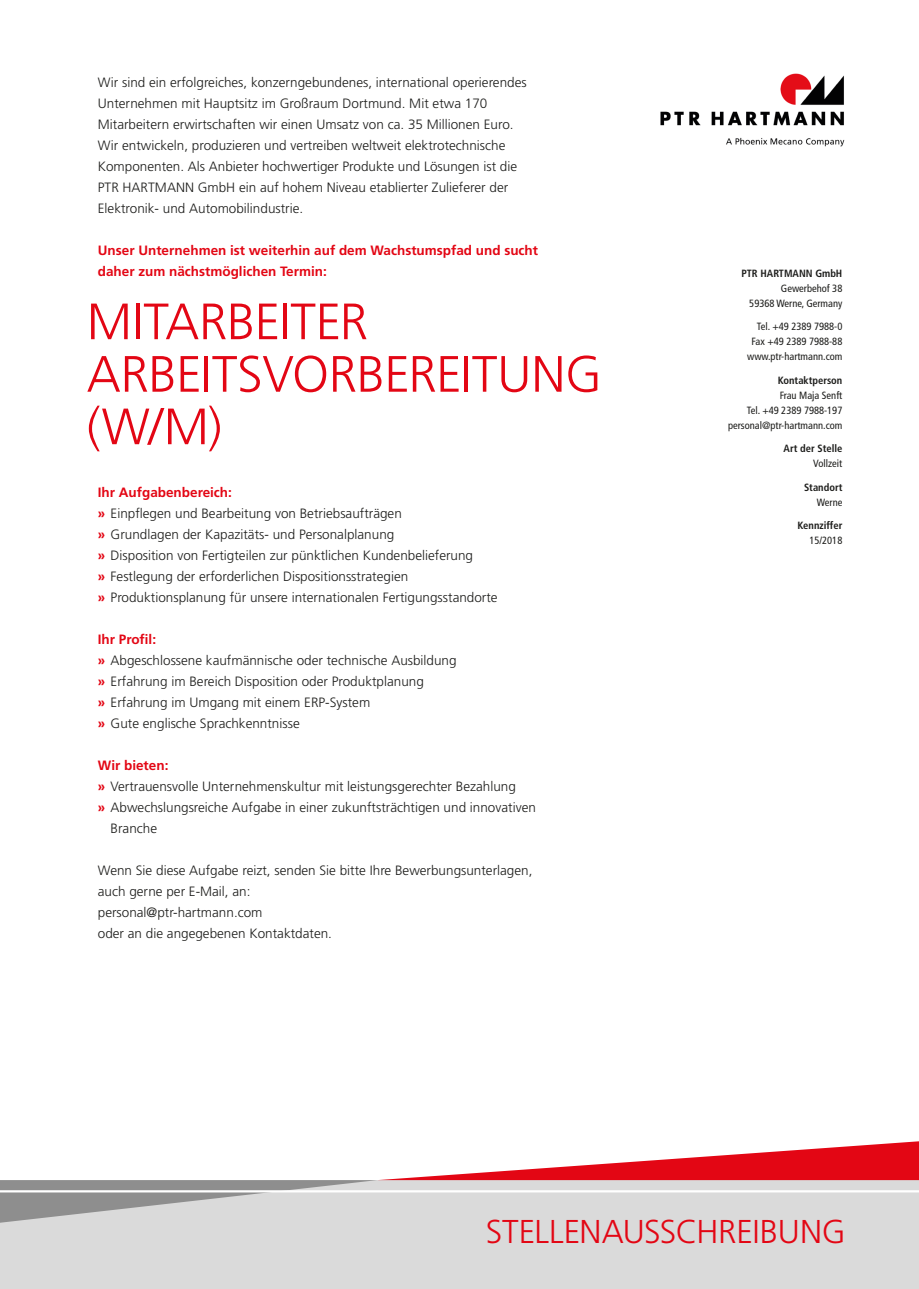
<style>
.page{position:relative;width:919px;height:1289px;background:#fff}
.page>*{position:absolute;margin:0;border:0;box-sizing:border-box;transform-origin:0 0}
.t1{font:300 51px/52.5px "Frutiger LT";letter-spacing:-.01em;color:#e30614}
.t2{font:300 33px "Frutiger LT";letter-spacing:-.005em;color:#e30614}
.t3{font:300 13.5px/21px "Frutiger LT";color:#1d1d1b}
.t4{font:700 13.5px/21px "Frutiger LT";color:#e30614}
.t5{font:condensed 10.5px/15px "Frutiger LT";color:#1d1d1b;text-align:right}
.t6{font:700 condensed 10.5px "Frutiger LT";color:#1d1d1b}
.s1{font-weight:700;color:#e30614}
</style>
<div class="page">
<div style="left:0;top:1179px;width:918px;height:109px;background:#dadada"></div>
<svg style="left:0;top:1141px;width:918px;height:81px"></svg>
<hr style="left:0;top:1190px;width:918px;height:2px;background:#fff">
<img style="left:660px;top:73px;width:184px;height:73px">
<p class="t3" style="left:98px;top:72px;width:430px">Wir sind ein erfolgreiches, konzerngebundenes, international operierendes Unternehmen mit Hauptsitz im Großraum Dortmund. Mit etwa 170<br>Mitarbeitern erwirtschaften wir einen Umsatz von ca. 35 Millionen Euro.<br>Wir entwickeln, produzieren und vertreiben weltweit elektrotechnische Komponenten. Als Anbieter hochwertiger Produkte und Lösungen ist die PTR HARTMANN GmbH ein auf hohem Niveau etablierter Zulieferer der Elektronik- und Automobilindustrie.</p>
<p class="t4" style="left:98px;top:240px;width:442px">Unser Unternehmen ist weiterhin auf dem Wachstumspfad und sucht daher zum nächstmöglichen Termin:</p>
<h1 class="t1" style="left:87px;top:296px;width:516px">MITARBEITER<br>ARBEITSVORBEREITUNG (W/M)</h1>
<p class="t3" style="left:98px;top:482px;width:401px"><span class="s1">Ihr Aufgabenbereich:<br>»</span> Einpflegen und Bearbeitung von Betriebsaufträgen<br><span class="s1">»</span> Grundlagen der Kapazitäts- und Personalplanung<br><span class="s1">»</span> Disposition von Fertigteilen zur pünktlichen Kundenbelieferung<br><span class="s1">»</span> Festlegung der erforderlichen Dispositionsstrategien<br><span class="s1">»</span> Produktionsplanung für unsere internationalen Fertigungsstandorte</p>
<p class="t3" style="left:98px;top:629px;width:360px"><span class="s1">Ihr Profil:<br>»</span> Abgeschlossene kaufmännische oder technische Ausbildung <span class="s1">»</span> Erfahrung im Bereich Disposition oder Produktplanung<br><span class="s1">»</span> Erfahrung im Umgang mit einem ERP-System<br><span class="s1">»</span> Gute englische Sprachkenntnisse</p>
<p class="t4" style="left:98px;top:754px;width:72px">Wir bieten:</p>
<p class="t3" style="left:98px;top:776px;width:419px"><span class="s1">»</span> Vertrauensvolle Unternehmenskultur mit leistungsgerechter Bezahlung</p>
<p class="t3" style="left:98px;top:797px;width:439px"><span class="s1">»</span> Abwechslungsreiche Aufgabe in einer zukunftsträchtigen und innovativen</p>
<p class="t3" style="left:111px;top:818px;width:48px">Branche</p>
<p class="t3" style="left:98px;top:860px;width:436px">Wenn Sie diese Aufgabe reizt, senden Sie bitte Ihre Bewerbungsunterlagen, auch gerne per E-Mail, an:<br>personal@ptr-hartmann.com<br>oder an die angegebenen Kontaktdaten.</p>
<p class="t6" style="left:741px;top:267px;width:102px">PTR HARTMANN GmbH</p>
<p class="t5" style="left:749px;top:281px;width:95px">Gewerbehof 38<br>59368 Werne, Germany</p>
<p class="t5" style="left:747px;top:319px;width:97px">Tel. +49 2389 7988-0<br>Fax +49 2389 7988-88 www.ptr-hartmann.com</p>
<p class="t6" style="left:777px;top:374px;width:66px">Kontaktperson</p>
<p class="t5" style="left:728px;top:388px;width:116px">Frau Maja Senft<br>Tel. +49 2389 7988-197 personal@ptr-hartmann.com</p>
<p class="t6" style="left:783px;top:442px;width:60px">Art der Stelle</p>
<p class="t5" style="left:813px;top:456px;width:31px">Vollzeit</p>
<p class="t6" style="left:804px;top:481px;width:40px">Standort</p>
<p class="t5" style="left:816px;top:495px;width:27px">Werne</p>
<p class="t6" style="left:797px;top:519px;width:46px">Kennziffer</p>
<p class="t5" style="left:809px;top:533px;width:34px">15/2018</p>
<h2 class="t2" style="left:485px;top:1212px;width:361px">STELLENAUSSCHREIBUNG</h2>
</div>
